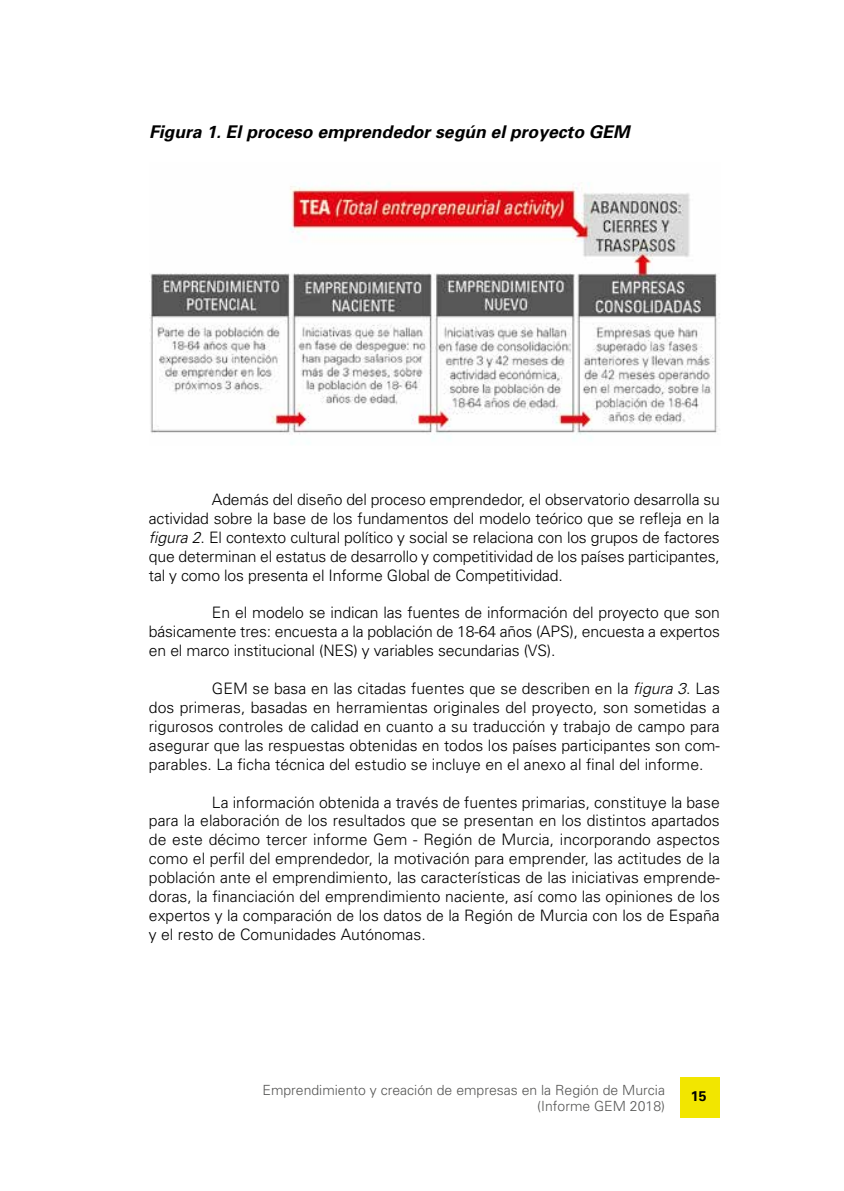
<style>
.page{position:relative;width:844px;height:1191px;background:#fff}
.page>*{position:absolute;margin:0;border:0;box-sizing:border-box;transform-origin:0 0}
.t1{font:italic 700 17.5px "Univers";color:#000}
.t2{font:300 15.75px/18.9px "Univers";letter-spacing:-.005em;color:#000;text-align:justify}
.t3{font:300 14px/15.8px "Univers";color:#575756;text-align:right}
.t4{font:700 14px "Univers LT Std";color:#000}
.s1{font-style:italic}
</style>
<div class="page">
<div style="left:680px;top:1076px;width:39px;height:41px;background:#f2e600"></div>
<img style="left:149px;top:183px;width:571px;height:255px">
<p class="t1" style="left:149px;top:121px;width:482px">Figura 1. El proceso emprendedor según el proyecto GEM</p>
<p class="t2" style="left:149px;top:490px;width:572px;text-indent:63px">Además del diseño del proceso emprendedor, el observatorio desarrolla su actividad sobre la base de los fundamentos del modelo teórico que se refleja en la <span class="s1">figura 2</span>. El contexto cultural político y social se relaciona con los grupos de factores que determinan el estatus de desarrollo y competitividad de los países participantes, tal y como los presenta el Informe Global de Competitividad.</p>
<p class="t2" style="left:149px;top:603px;width:572px;text-indent:63px">En el modelo se indican las fuentes de información del proyecto que son básicamente tres: encuesta a la población de 18-64 años (APS), encuesta a expertos en el marco institucional (NES) y variables secundarias (VS).</p>
<p class="t2" style="left:149px;top:679px;width:572px;text-indent:63px">GEM se basa en las citadas fuentes que se describen en la <span class="s1">figura 3</span>. Las dos primeras, basadas en herramientas originales del proyecto, son sometidas a rigurosos controles de calidad en cuanto a su traducción y trabajo de campo para asegurar que las respuestas obtenidas en todos los países participantes son com&shy;parables. La ficha técnica del estudio se incluye en el anexo al final del informe.</p>
<p class="t2" style="left:149px;top:792px;width:572px;text-indent:63px">La información obtenida a través de fuentes primarias, constituye la base para la elaboración de los resultados que se presentan en los distintos apartados de este décimo tercer informe Gem - Región de Murcia, incorporando aspectos como el perfil del emprendedor, la motivación para emprender, las actitudes de la población ante el emprendimiento, las características de las iniciativas emprende&shy;doras, la financiación del emprendimiento naciente, así como las opiniones de los expertos y la comparación de los datos de la Región de Murcia con los de España y el resto de Comunidades Autónomas.</p>
<p class="t3" style="left:262px;top:1082px;width:404px">Emprendimiento y creación de empresas en la Región de Murcia (Informe GEM 2018)</p>
<p class="t4" style="left:690px;top:1087px;width:17px">15</p>
</div>
